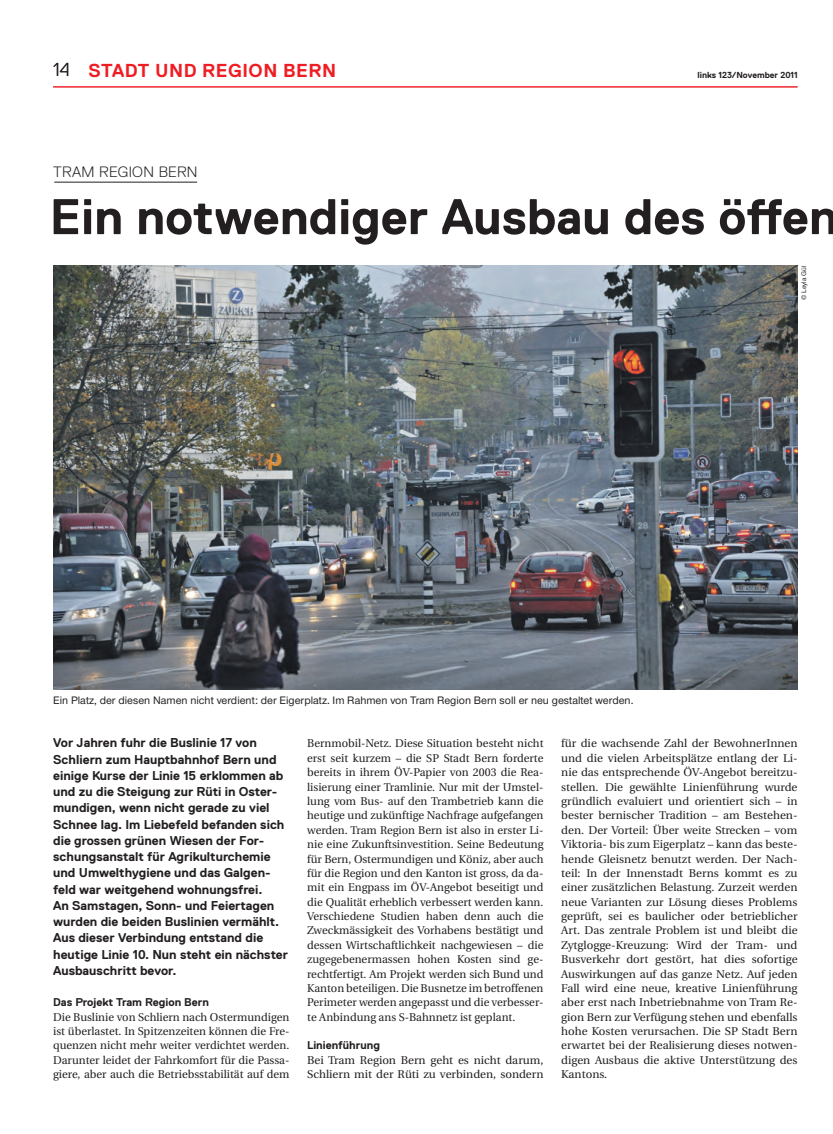
<style>
.page{position:relative;width:833px;height:1134px;background:#fff}
.page>*{position:absolute;margin:0;border:0;box-sizing:border-box;transform-origin:0 0}
.t1{font:700 50px "Replica";color:#231f20}
.t2{font:700 18.75px "Replica";letter-spacing:.025em;color:#ee1d23}
.t3{font:300 15px "Replica";letter-spacing:.015em;color:#231f20}
.t4{font:700 12.75px/16.2px "Replica";color:#231f20}
.t5{font:11.25px/14.4px "Utopia";color:#231f20;text-align:justify}
.t6{font:500 11.25px "Nimbus San Nov";color:#231f20}
.t7{font:700 11.25px "Replica";color:#231f20}
.t8{font:700 8.75px "Replica";color:#231f20}
.t9{font:500 6.88px "Nimbus San Nov";color:#231f20}
.s1{font-weight:300;color:#231f20}
</style>
<div class="page">
<hr style="left:53px;top:86px;width:744px;height:1px;background:#ee3a41">
<hr style="left:54px;top:182px;width:143px;height:1px;background:#231f20">
<img style="left:53px;top:266px;width:744px;height:424px">
<h2 class="t2" style="left:53px;top:60px;width:161px"><span class="s1">14</span> stadt und regi</h2>
<h2 class="t2" style="left:249px;top:60px;width:61px">on Bern</h2>
<p class="t8" style="left:697px;top:70px;width:102px">links 123/November 2011</p>
<h3 class="t3" style="left:53px;top:163px;width:146px">TRAM REGION BERN</h3>
<h1 class="t1" style="left:50px;top:189px;width:789px">Ein notwendiger Ausbau des öffen</h1>
<p class="t6" style="left:53px;top:694px;width:582px">Ein Platz, der diesen Namen nicht verdient: der Eigerplatz. Im Rahmen von Tram Region Bern soll er neu gestaltet werden.</p>
<p class="t9" style="left:800px;top:300px;width:36px;rotate:-90deg">© Leyla Gül</p>
<p class="t4" style="left:53px;top:735px;width:236px">Vor Jahren fuhr die Buslinie 17 von Schliern zum Hauptbahnhof Bern und einige Kurse der Linie 15 erklommen ab und zu die Steigung zur Rüti in Oster&shy;mundigen, wenn nicht gerade zu viel Schnee lag. Im Liebefeld befanden sich die grossen grünen Wiesen der For&shy;schungsanstalt für Agrikulturchemie und U mwelthygiene und das Galgen&shy;feld war weitgehend wohnungsfrei.<br>An Samstagen, Sonn- und Feiertagen wurden die beiden Buslinien vermählt.<br>Aus dieser Verbindung entstand die heutige Linie 10. Nun steht ein nächster Ausbauschritt bevor.</p>
<p class="t7" style="left:53px;top:996px;width:157px">Das Projekt Tram Region Bern</p>
<p class="t5" style="left:53px;top:1010px;width:238px">Die Buslinie von Schliern nach Ostermundigen ist überlastet. In Spitzenzeiten können die Fre&shy;quenzen nicht mehr weiter verdichtet werden.<br>Darunter leidet der Fahrkomfort für die Passa&shy;giere, aber auch die Betriebsstabilität auf dem</p>
<p class="t5" style="left:307px;top:737px;width:238px">Bernmobil-Netz. Diese Situation besteht nicht erst seit kurzem – die SP Stadt Bern forderte bereits in ihrem ÖV-Papier von 2003 die Rea&shy;lisierung einer Tramlinie. Nur mit der Umstel&shy;lung vom Bus- auf den Trambetrieb kann die heutige und zukünftige Nachfrage aufgefangen werden. Tram Region Bern ist also in erster Li&shy;nie eine Zukunftsinvestition. Seine Bedeutung für Bern, Ostermundigen und Köniz, aber auch für die Region und den Kanton ist gross, da da&shy;mit ein Engpass im ÖV-Angebot beseitigt und die Qualität erheblich verbessert werden kann.<br>Verschiedene Studien haben denn auch die Zweckmässigkeit des Vorhabens bestätigt und dessen Wirtschaftlichkeit nachgewiesen – die zugegebenermassen hohen Kosten sind ge&shy;rechtfertigt. Am Projekt werden sich Bund und Kanton beteiligen. Die Busnetze im betroffenen Perimeter werden angepasst und die verbesser&shy;te Anbindung ans S-Bahnnetz ist geplant.</p>
<p class="t7" style="left:307px;top:1039px;width:74px">Linienführung</p>
<p class="t5" style="left:307px;top:1053px;width:238px">Bei Tram Region Bern geht es nicht darum,<br>Schliern mit der Rüti zu verbinden, sondern</p>
<p class="t5" style="left:561px;top:737px;width:238px">für die wachsende Zahl der BewohnerInnen und die vielen Arbeitsplätze entlang der Li&shy;nie das entsprechende ÖV-Angebot bereitzu&shy;stellen. Die gewählte Linienführung wurde gründlich evaluiert und orientiert sich – in bester bernischer Tradition – am Bestehen&shy;den. Der Vorteil: Über weite Strecken – vom Viktoria- bis zum Eigerplatz – kann das beste&shy;hende Gleisnetz benutzt werden. Der Nach&shy;teil: In der Innenstadt Berns kommt es zu einer zusätzlichen Belastung. Zurzeit werden neue Varianten zur Lösung dieses Problems geprüft, sei es baulicher oder betrieblicher Art. Das zentrale Problem ist und bleibt die Zytglogge-Kreuzung: Wird der Tram- und Busverkehr dort gestört, hat dies sofortige Auswirkungen auf das ganze Netz. Auf jeden Fall wird eine neue, kreative Linienführung aber erst nach Inbetriebnahme von Tram Re&shy;gion Bern zur Verfügung stehen und ebenfalls hohe Kosten verursachen. Die SP Stadt Bern erwartet bei der Realisierung dieses notwen&shy;digen Ausbaus die aktive Unterstützung des Kantons.</p>
</div>
